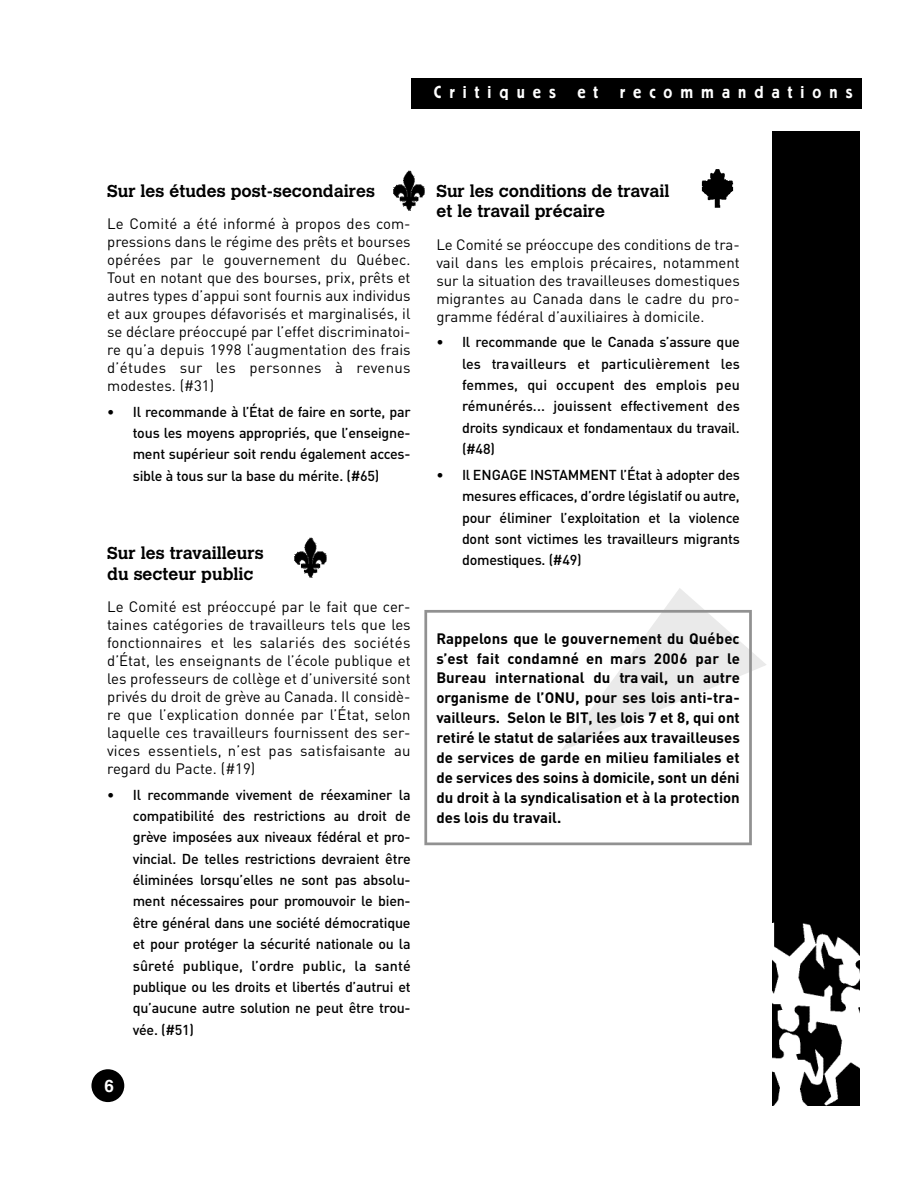
<style>
.page{position:relative;width:918px;height:1188px;background:#fff}
.page>*{position:absolute;margin:0;border:0;box-sizing:border-box;transform-origin:0 0}
.t1{font:700 17.1px/20.5px "Calvert";color:#000}
.t2{font:500 17.1px "Berliner Grotesk";letter-spacing:.47em;color:#fff}
.t3{font:700 17.1px "Helvetica";color:#fff}
.t4{font:15px/18px "DIN";color:#000;text-align:justify}
.t5{font:700 15px/20px "DIN";color:#000;text-align:justify}
.t6{font:500 14.25px/21.5px "DIN";letter-spacing:-.015em;color:#000;text-align:justify}
</style>
<div class="page">
<svg style="left:664px;top:588px;width:102px;height:83px"></svg>
<div style="left:772px;top:132px;width:88px;height:973px;background:#000"></div>
<img style="left:772px;top:922px;width:88px;height:183px">
<div style="left:411px;top:79px;width:451px;height:30px;background:#000"></div>
<svg style="left:91px;top:1069px;width:33px;height:33px"></svg>
<img style="left:294px;top:537px;width:33px;height:41px">
<img style="left:393px;top:170px;width:32px;height:41px">
<img style="left:701px;top:169px;width:33px;height:39px">
<svg style="left:424px;top:610px;width:328px;height:235px"></svg>
<p class="t2" style="left:434px;top:86px;width:123px">Critiques</p>
<p class="t2" style="left:577px;top:86px;width:22px">e t</p>
<p class="t2" style="left:620px;top:86px;width:234px">rec o m m a n d a t i o n s</p>
<p class="t1" style="left:107px;top:182px;width:269px">Sur les études post-secondaires</p>
<p class="t4" style="left:107px;top:216px;width:305px">Le Comité a été informé à propos des com&shy;pressions dans le régime des prêts et bourses o p é rées par le gouvernement du Québec.<br>Tout en notant que des bourses, prix, prêts et autres types d’appui sont fournis aux individus et aux groupes défavorisés et marginalisés, il se déclare préoccupé par l’effet discriminatoi&shy;re qu’a depuis 1998 l‘augmentation des frais d’études sur les personnes à reve n u s modestes. (#31)</p>
<p class="t6" style="left:133px;top:402px;width:279px;text-indent:-26px">• Il re commande à l’É tat de fa ire en sorte, par tous les moyens appropriés, que l’e n s e ig n e&shy;ment supérieur soit rendu également acce s&shy;s ib le à tous sur la base du mérite. (#65)</p>
<p class="t1" style="left:107px;top:544px;width:158px">Sur les travailleurs du secteur public</p>
<p class="t4" style="left:107px;top:599px;width:305px">Le Comité est préoccupé par le fait que cer&shy;taines catégories de travailleurs tels que les fonctionnaires et les salariés des sociétés d’État, les enseignants de l’école publique et les professeurs de collège et d’université sont privés du droit de grève au Canada. Il considè&shy;re que l’explication donnée par l’État, selon laquelle ces travailleurs fournissent des ser&shy;vices essentiels, n’est pas satisfaisante au regard du Pacte. (#19)</p>
<p class="t6" style="left:133px;top:785px;width:279px;text-indent:-26px">• Il re commande vivement de ré examiner la compatibilité des re strictions au droit de g rève imposées aux niveaux fédéral et pro&shy;vincial. De te lles re strictions dev raient être éliminées lo rs q u ’e lles ne sont pas absolu&shy;ment néce ss a ires pour pro m o u voir le bien&shy;ê tre général dans une société démocra tiq u e et pour protéger la sécurité nationale ou la s û reté publique, l’o rd re public, la santé publique ou les droits et libertés d’autrui et qu’aucune autre solution ne peut être tro u&shy;vée. (#51)</p>
<p class="t3" style="left:104px;top:1079px;width:11px">6</p>
<p class="t1" style="left:436px;top:182px;width:235px">Sur les conditions de travail et le travail précaire</p>
<p class="t4" style="left:436px;top:237px;width:305px">Le Comité se préoccupe des conditions de tra&shy;vail dans les emplois précaires, notamment sur la situation des travailleuses domestiques migrantes au Canada dans le cadre du pro&shy;gramme fédéral d’auxiliaires à domicile.</p>
<p class="t6" style="left:462px;top:332px;width:279px;text-indent:-26px">• Il re commande que le Canada s’a ss u re que les tra va ille u rs et particulièrement le s femmes, qui occupent des emplois peu ré m u n é rés... jouissent effe c t ivement des d roits syndicaux et fo n d a m e n taux du tra va il. (# 4 8 )</p>
<p class="t6" style="left:462px;top:465px;width:279px;text-indent:-26px">• Il E N GAGE INSTA M M E N T l’É tat à adopter des m e s u res effica ces, d’ord re législatif ou autre , pour éliminer l’ex p lo itation et la viole n ce dont sont victimes les tra va ille u rs migra n ts d o m e stiques. (#49)</p>
<p class="t5" style="left:436px;top:629px;width:305px">Rappelons que le gouvernement du Québec s’est fait condamné en mars 2006 par le B u reau international du tra vail, un autre organisme de l’ONU, pour ses lois anti-tra&shy;vailleurs. Selon le BIT, les lois 7 et 8, qui ont retiré le statut de salariées aux travailleuses de services de garde en milieu familiales et de services des soins à domicile, sont un déni du droit à la syndicalisation et à la protection des lois du travail.</p>
</div>
